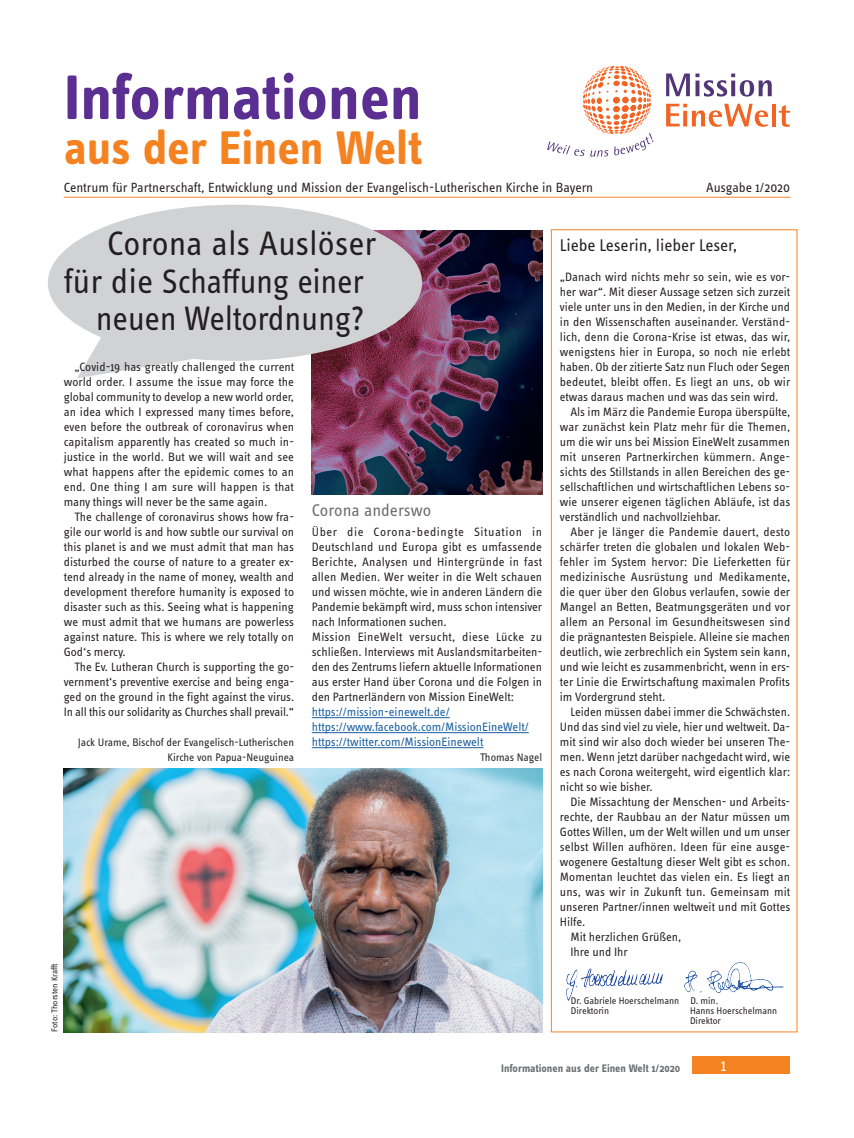
<style>
.page{position:relative;width:854px;height:1138px;background:#fff}
.page>*{position:absolute;margin:0;border:0;box-sizing:border-box;transform-origin:0 0}
.Überschrift{font:700 65px "Info OT Text";color:#5b2e91}
.Überschrift-2{font:700 48.75px "Info OT Text";color:#f58220}
.Header_Regionalteil{font:35px "Info OT Text";letter-spacing:-.01em;color:#231f20}
.Header_Regionalteil-2{font:35px "Info OT Text";letter-spacing:-.01em;color:#231f20;scale:.96 1}
.Fließtext_Regional{font:17.5px "Info OT Text";letter-spacing:-.005em;color:#231f20}
.Subheader{font:17.5px "Info OT Text";color:#6c6d70}
.t1{font:17.5px "Info OT Text";color:#fff}
.Überschrift-3{font:13.75px "Info OT Text";letter-spacing:-.005em;color:#231f20}
.Fließtext_Regional-2{font:12.5px/15px "Info OT Text";letter-spacing:-.005em;color:#231f20;text-align:justify}
.Fließtext_Regional-3{font:12.5px "Info OT Text";color:#175d9e}
.Autor{font:11.25px/15px "Info OT Text";letter-spacing:-.005em;color:#231f20;text-align:right}
.t2{font:700 11.25px "Info OT Text";color:#6c6d70}
.Fließtext_Regional-4{font:10px/10px "Info OT Text";letter-spacing:-.005em;color:#231f20}
.Bildtext{font:8.75px "Info OT Text";letter-spacing:-.01em;color:#231f20}
</style>
<div class="page">
<div style="left:693px;top:1056px;width:97px;height:17px;background:#f58220"></div>
<img style="left:312px;top:230px;width:230px;height:264px">
<svg style="left:48px;top:205px;width:374px;height:173px;fill:#d1d2d4"></svg>
<img style="left:684px;top:962px;width:100px;height:31px">
<img style="left:566px;top:968px;width:97px;height:32px">
<div style="left:551px;top:229px;width:246px;height:803px;border:1px solid #f58220"></div>
<hr style="left:64px;top:197px;width:726px;height:1px;background:#f58220">
<img style="left:64px;top:768px;width:478px;height:264px">
<hr style="left:312px;top:717px;width:138px;height:1px;background:#175d9e">
<hr style="left:312px;top:732px;width:217px;height:1px;background:#175d9e">
<hr style="left:312px;top:747px;width:171px;height:1px;background:#175d9e">
<svg style="left:666px;top:73px;width:106px;height:24px"></svg>
<svg style="left:666px;top:104px;width:102px;height:23px"></svg>
<hr style="left:772px;top:104px;width:4px;height:22px;background:#f26423">
<svg style="left:779px;top:105px;width:11px;height:22px"></svg>
<svg style="left:547px;top:66px;width:107px;height:91px"></svg>
<p class="Überschrift" style="left:64px;top:57px;width:359px">Informationen</p>
<p class="Überschrift-2" style="left:64px;top:118px;width:360px">aus der Einen Welt</p>
<p class="Überschrift-3" style="left:64px;top:179px;width:531px">Centrum für Partnerschaft, Entwicklung und Mission der Evangelisch-Lutherischen Kirche in Bayern</p>
<p class="Überschrift-3" style="left:706px;top:179px;width:86px">Ausgabe 1/2020</p>
<p class="Header_Regionalteil" style="left:107px;top:222px;width:271px">Corona als Auslöser</p>
<p class="Header_Regionalteil" style="left:64px;top:259px;width:302px">für die Schaffung einer</p>
<p class="Header_Regionalteil-2" style="left:96px;top:297px;width:281px">neuen Weltordnung?</p>
<p class="Fließtext_Regional-2" style="left:64px;top:359px;width:232px;text-indent:11px">„Covid-19 has greatly challenged the current world order. I assume the issue may force the global community to develop a new world order, an idea which I expressed many times before, even before the outbreak of coronavirus when capitalism apparently has created so much in&shy;justice in the world. But we will wait and see what happens after the epidemic comes to an end. One thing I am sure will happen is that many things will never be the same again.</p>
<p class="Fließtext_Regional-2" style="left:64px;top:509px;width:232px;text-indent:11px">The challenge of coronavirus shows how fra&shy;gile our world is and how subtle our survival on this planet is and we must admit that man has disturbed the course of nature to a greater ex&shy;tend already in the name of money, wealth and development therefore humanity is exposed to disaster such as this. Seeing what is happening we must admit that we humans are powerless against nature. This is where we rely totally on God‘s mercy.</p>
<p class="Fließtext_Regional-2" style="left:64px;top:659px;width:232px;text-indent:11px">The Ev. Lutheran Church is supporting the go&shy;vernment‘s preventive exercise and being enga&shy;ged on the ground in the fight against the virus.<br>In all this our solidarity as Churches shall prevail.“</p>
<p class="Autor" style="left:78px;top:734px;width:218px">Jack Urame, Bischof der Evangelisch-Lutherischen<br>Kirche von Papua-Neuguinea</p>
<p class="Subheader" style="left:312px;top:499px;width:121px">Corona anderswo</p>
<p class="Fließtext_Regional-2" style="left:312px;top:524px;width:232px">Über die Corona-bedingte Situation in Deutschland und Europa gibt es umfassende Berichte, Analysen und Hintergründe in fast allen Medien. Wer weiter in die Welt schauen und wissen möchte, wie in anderen Ländern die Pandemie bekämpft wird, muss schon intensiver nach Informationen suchen.</p>
<p class="Fließtext_Regional-2" style="left:312px;top:629px;width:232px">Mission EineWelt versucht, diese Lücke zu schließen. Interviews mit Auslandsmitarbeiten&shy;den des Zentrums liefern aktuelle Informationen aus erster Hand über Corona und die Folgen in den Partnerländern von Mission EineWelt:</p>
<p class="Fließtext_Regional-3" style="left:312px;top:704px;width:139px">https://mission-einewelt.de/</p>
<p class="Fließtext_Regional-3" style="left:312px;top:719px;width:218px">https://www.facebook.com/MissionEineWelt/</p>
<p class="Fließtext_Regional-3" style="left:312px;top:734px;width:173px">https://twitter.com/MissionEinewelt</p>
<p class="Autor" style="left:480px;top:749px;width:64px">Thomas Nagel</p>
<p class="Bildtext" style="left:49px;top:1031px;width:70px;rotate:-90deg">Foto: Thorsten Krafft</p>
<p class="Fließtext_Regional" style="left:560px;top:234px;width:179px">Liebe Leserin, lieber Leser,</p>
<p class="Fließtext_Regional-2" style="left:560px;top:269px;width:232px">„Danach wird nichts mehr so sein, wie es vor&shy;her war“. Mit dieser Aussage setzen sich zurzeit viele unter uns in den Medien, in der Kirche und in den Wissenschaften auseinander. Verständ&shy;lich, denn die Corona-Krise ist etwas, das wir, wenigstens hier in Europa, so noch nie erlebt haben. Ob der zitierte Satz nun Fluch oder Segen bedeutet, bleibt offen. Es liegt an uns, ob wir etwas daraus machen und was das sein wird.</p>
<p class="Fließtext_Regional-2" style="left:560px;top:404px;width:232px;text-indent:11px">Als im März die Pandemie Europa überspülte, war zunächst kein Platz mehr für die Themen, um die wir uns bei Mission EineWelt zusammen mit unseren Partnerkirchen kümmern. Ange&shy;sichts des Stillstands in allen Bereichen des ge&shy;sellschaftlichen und wirtschaftlichen Lebens so&shy;wie unserer eigenen täglichen Abläufe, ist das verständlich und nachvollziehbar.</p>
<p class="Fließtext_Regional-2" style="left:560px;top:524px;width:232px;text-indent:11px">Aber je länger die Pandemie dauert, desto schärfer treten die globalen und lokalen Web&shy;fehler im System hervor: Die Lieferketten für medizinische Ausrüstung und Medikamente, die quer über den Globus verlaufen, sowie der Mangel an Betten, Beatmungsgeräten und vor allem an Personal im Gesundheitswesen sind die prägnantesten Beispiele. Alleine sie machen deutlich, wie zerbrechlich ein System sein kann, und wie leicht es zusammenbricht, wenn in ers&shy;ter Linie die Erwirtschaftung maximalen Profits im Vordergrund steht.</p>
<p class="Fließtext_Regional-2" style="left:560px;top:704px;width:232px;text-indent:11px">Leiden müssen dabei immer die Schwächsten.<br>Und das sind viel zu viele, hier und weltweit. Da&shy;mit sind wir also doch wieder bei unseren The&shy;men. Wenn jetzt darüber nachgedacht wird, wie es nach Corona weitergeht, wird eigentlich klar: nicht so wie bisher.</p>
<p class="Fließtext_Regional-2" style="left:560px;top:794px;width:232px;text-indent:11px">Die Missachtung der Menschen- und Arbeits&shy;rechte, der Raubbau an der Natur müssen um Gottes Willen, um der Welt willen und um unser selbst Willen aufhören. Ideen für eine ausge&shy;wogenere Gestaltung dieser Welt gibt es schon.<br>Momentan leuchtet das vielen ein. Es liegt an uns, was wir in Zukunft tun. Gemeinsam mit unseren Partner/innen weltweit und mit Gottes Hilfe.</p>
<p class="Fließtext_Regional-2" style="left:570px;top:929px;width:112px">Mit herzlichen Grüßen,</p>
<p class="Fließtext_Regional-2" style="left:570px;top:944px;width:59px">Ihre und Ihr</p>
<p class="Fließtext_Regional-4" style="left:571px;top:995px;width:149px">Dr. Gabriele Hoerschelmann D. min.<br>Direktorin</p>
<p class="Fließtext_Regional-4" style="left:690px;top:1005px;width:89px">Hanns Hoerschelmann<br>Direktor</p>
<p class="t2" style="left:501px;top:1061px;width:181px">Informationen aus der Einen Welt 1/2020</p>
<h3 class="t1" style="left:721px;top:1054px;width:7px">1</h3>
</div>
